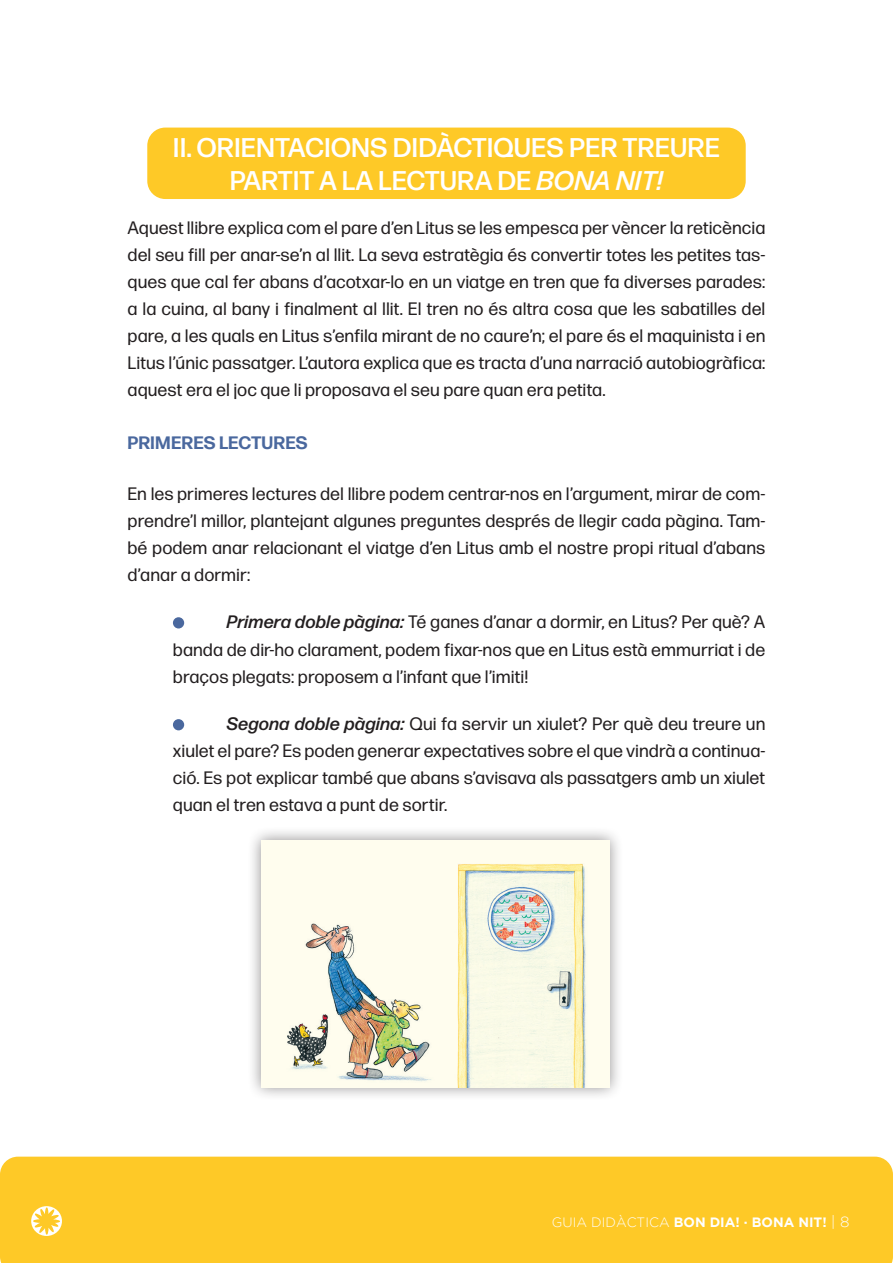
<style>
.page{position:relative;width:893px;height:1263px;background:#fff}
.page>*{position:absolute;margin:0;border:0;box-sizing:border-box;transform-origin:0 0}
.Títol{font:500 27px/32.4px "Forma DJR Micro";color:#fff;text-align:center}
.textbase{font:18px/27px "Forma DJR Micro";color:#231f20;text-align:justify}
.Subtítol{font:700 18px "Forma DJR Micro";color:#4a689e}
.t1{font:700 13.5px "Gotham";color:#fff}
.s1{font-style:italic}
.s2{font-weight:500;font-style:italic}
.s3{font-weight:300}
.s4{font-weight:300;font-size:15px}
</style>
<div class="page">
<div style="left:0;top:1156px;width:893px;height:107px;background:#fec927"></div>
<svg style="left:31px;top:1206px;width:31px;height:30px"></svg>
<div style="left:147px;top:128px;width:599px;height:71px;background:#fec927;border-radius:18px"></div>
<div style="left:173px;top:617px;width:11px;height:11px;background:#4a689e;border-radius:50%"></div>
<div style="left:173px;top:719px;width:11px;height:11px;background:#4a689e;border-radius:50%"></div>
<div style="left:247px;top:826px;width:377px;height:275px;background:#231f20;opacity:.5"></div>
<img style="left:261px;top:840px;width:348px;height:247px">
<p class="Títol" style="left:173px;top:131px;width:548px">II. ORIENTACIONS DIDÀCTIQUES PER TREURE<br>PARTIT A LA LECTURA DE <span class="s1">BONA NIT!</span></p>
<p class="textbase" style="left:128px;top:214px;width:639px">Aquest llibre explica com el pare d’en Litus se les empesca per vèncer la reticència del seu fill per anar-se’n al llit. La seva estratègia és convertir totes les petites tas&shy;ques que cal fer abans d’acotxar-lo en un viatge en tren que fa diverses parades: a la cuina, al bany i finalment al llit. El tren no és altra cosa que les sabatilles del pare, a les quals en Litus s’enfila mirant de no caure’n; el pare és el maquinista i en Litus l’únic passatger. L’autora explica que es tracta d’una narració autobiogràfica: aquest era el joc que li proposava el seu pare quan era petita.</p>
<p class="Subtítol" style="left:128px;top:431px;width:182px">PRIMERES LECTURES</p>
<p class="textbase" style="left:128px;top:479px;width:639px">En les primeres lectures del llibre podem centrar-nos en l’argument, mirar de com&shy;prendre’l millor, plantejant algunes preguntes després de llegir cada pàgina. Tam&shy;bé podem anar relacionant el viatge d’en Litus amb el nostre propi ritual d’abans d’anar a dormir:</p>
<p class="textbase" style="left:173px;top:608px;width:594px;text-indent:54px"><span class="s2">Primera doble pàgina:</span> Té ganes d’anar a dormir, en Litus? Per què? A banda de dir-ho clarament, podem fixar-nos que en Litus està emmurriat i de braços plegats: proposem a l’infant que l’imiti!</p>
<p class="textbase" style="left:173px;top:710px;width:594px;text-indent:54px"><span class="s2">Segona doble pàgina:</span> Qui fa servir un xiulet? Per què deu treure un xiulet el pare? Es poden generar expectatives sobre el que vindrà a continua&shy;ció. Es pot explicar també que abans s’avisava als passatgers amb un xiulet quan el tren estava a punt de sortir.</p>
<p class="t1" style="left:552px;top:1214px;width:299px"><span class="s3">GUIA DIDÀCTICA</span> BON DIA! · BONA NIT! <span class="s4">| 8</span></p>
</div>
